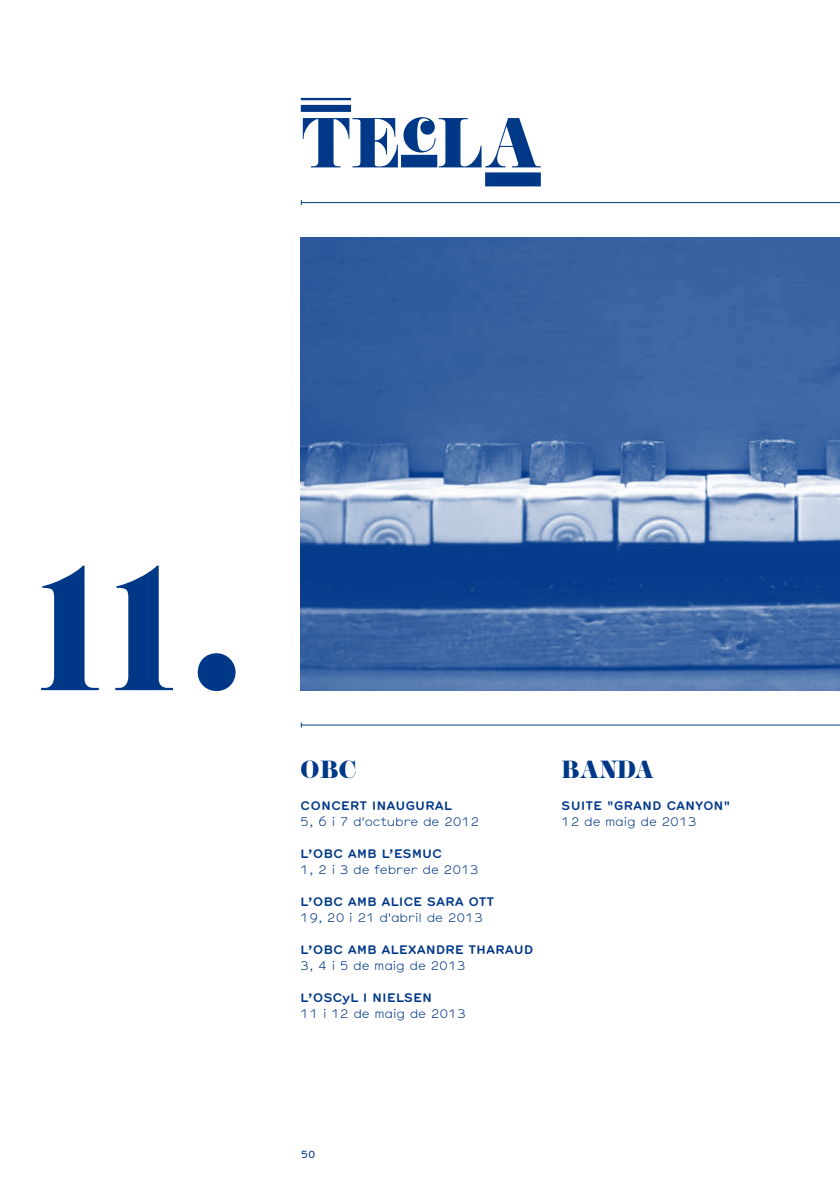
<style>
.page{position:relative;width:840px;height:1191px;background:#fff}
.page>*{position:absolute;margin:0;border:0;box-sizing:border-box;transform-origin:0 0}
.t1{font:190px "Didoni URWD";color:#003888}
.t2{font:74px "Didoni URWD";letter-spacing:-.005em;color:#003888}
.t3{font:26px "Didoni URWD";letter-spacing:-.015em;color:#003888}
.t4{font:700 12px "Hermes";letter-spacing:-.01em;color:#003888}
.t5{font:300 12px "Hermes";letter-spacing:-.01em;color:#003888}
.t6{font:10px "Hermes";color:#003888}
</style>
<div class="page">
<hr style="left:300px;top:98px;width:51px;height:2px;background:#003888">
<div style="left:300px;top:105px;width:51px;height:7px;background:#003888"></div>
<div style="left:401px;top:155px;width:36px;height:12px;background:#003888"></div>
<div style="left:485px;top:172px;width:55px;height:14px;background:#003888"></div>
<hr style="left:301px;top:202px;width:538px;height:1px;background:#003888">
<hr style="left:301px;top:724px;width:538px;height:1px;background:#003888">
<img style="left:300px;top:238px;width:539px;height:452px">
<h2 class="t2" style="left:300px;top:99px;width:241px">TECLA</h2>
<h1 class="t1" style="left:17px;top:513px;width:232px">11.</h1>
<h3 class="t3" style="left:300px;top:753px;width:58px">OBC</h3>
<p class="t4" style="left:300px;top:796px;width:153px">CONCERT INAUGURAL</p>
<p class="t5" style="left:300px;top:812px;width:180px">5, 6 i 7 d'octubre de 2012</p>
<p class="t4" style="left:300px;top:844px;width:143px">L’OBC AMB L’ESMUC</p>
<p class="t5" style="left:300px;top:860px;width:179px">1, 2 i 3 de febrer de 2013</p>
<p class="t4" style="left:300px;top:892px;width:195px">L’OBC AMB ALICE SARA OTT</p>
<p class="t5" style="left:300px;top:908px;width:183px">19, 20 i 21 d'abril de 2013</p>
<p class="t4" style="left:300px;top:940px;width:234px">L’OBC AMB ALEXANDRE THARAUD</p>
<p class="t5" style="left:300px;top:956px;width:166px">3, 4 i 5 de maig de 2013</p>
<p class="t4" style="left:300px;top:988px;width:133px">L’OSCyL I NIELSEN</p>
<p class="t5" style="left:300px;top:1004px;width:167px">11 i 12 de maig de 2013</p>
<h3 class="t3" style="left:561px;top:753px;width:94px">BANDA</h3>
<p class="t4" style="left:561px;top:796px;width:170px">SUITE "GRAND CANYON"</p>
<p class="t5" style="left:561px;top:812px;width:136px">12 de maig de 2013</p>
<p class="t6" style="left:301px;top:1147px;width:16px">50</p>
</div>
